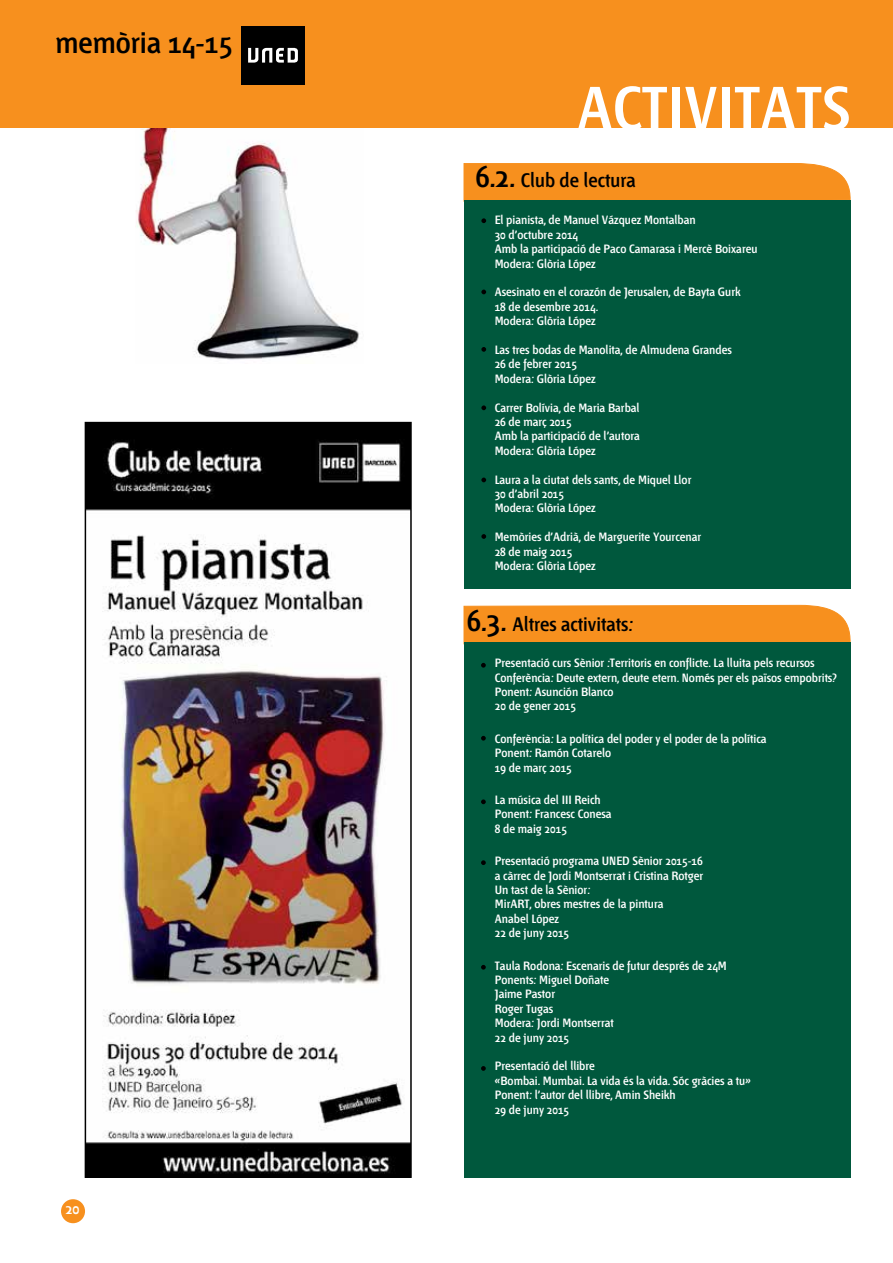
<style>
.page{position:relative;width:893px;height:1263px;background:#fff}
.page>*{position:absolute;margin:0;border:0;box-sizing:border-box;transform-origin:0 0}
.t1{font:600 60.9px "Fontana ND Cc Os F";color:#fff}
.t2{font:600 29.7px "Fontana ND Cc Os F";color:#000}
.t3{font:600 19.5px "Fontana ND Cc Os F";color:#000}
.t4{font:600 15px "Fontana ND Cc Os F";color:#fff}
.t5{font:600 12px/14.4px "Fontana ND Cc Os F";color:#fff}
.s1{font-size:30px}
</style>
<div class="page">
<div style="left:61px;top:1199px;width:24px;height:24px;background:#f7901e;border-radius:50%"></div>
<img style="left:88px;top:425px;width:321px;height:750px">
<div style="left:85px;top:422px;width:327px;height:756px;border:2px solid #000"></div>
<svg style="left:463px;top:604px;width:388px;height:41px;background:#f1942a"></svg>
<div style="left:464px;top:643px;width:386px;height:535px;background:#00583d"></div>
<svg style="left:481px;top:663px;width:5px;height:5px"></svg>
<svg style="left:481px;top:736px;width:5px;height:5px"></svg>
<svg style="left:481px;top:799px;width:5px;height:5px"></svg>
<svg style="left:481px;top:860px;width:5px;height:5px"></svg>
<svg style="left:481px;top:965px;width:5px;height:5px"></svg>
<svg style="left:481px;top:1066px;width:5px;height:5px"></svg>
<div style="left:463px;top:163px;width:388px;height:39px;background:#f7901e"></div>
<div style="left:464px;top:200px;width:386px;height:388px;background:#00583d"></div>
<svg style="left:481px;top:218px;width:5px;height:5px"></svg>
<svg style="left:481px;top:290px;width:5px;height:4px"></svg>
<svg style="left:481px;top:347px;width:5px;height:5px"></svg>
<svg style="left:481px;top:405px;width:5px;height:5px"></svg>
<svg style="left:481px;top:478px;width:5px;height:4px"></svg>
<svg style="left:481px;top:534px;width:5px;height:5px"></svg>
<img style="left:136px;top:128px;width:223px;height:232px">
<div style="left:0;top:0;width:893px;height:128px;background:#f7901e"></div>
<div style="left:241px;top:26px;width:64px;height:58px;background:#000"></div>
<svg style="left:248px;top:48px;width:50px;height:15px"></svg>
<h2 class="t2" style="left:55px;top:28px;width:179px">memòria 14-15</h2>
<p class="t4" style="left:66px;top:1202px;width:15px">20</p>
<h1 class="t1" style="left:577px;top:80px;width:275px">ACTIVITATS</h1>
<h3 class="t3" style="left:476px;top:171px;width:162px"><span class="s1">6.2.</span> Club de lectura</h3>
<p class="t5" style="left:495px;top:214px;width:264px">El pianista, de Manuel Vázquez Montalban<br>30 d’octubre 2014<br>Amb la participació de Paco Camarasa i Mercè Boixareu Modera: Glòria López</p>
<p class="t5" style="left:495px;top:286px;width:247px">Asesinato en el corazón de Jerusalen, de Bayta Gurk<br>18 de desembre 2014.<br>Modera: Glòria López</p>
<p class="t5" style="left:495px;top:343px;width:239px">Las tres bodas de Manolita, de Almudena Grandes<br>26 de febrer 2015<br>Modera: Glòria López</p>
<p class="t5" style="left:495px;top:401px;width:147px">Carrer Bolívia, de Maria Barbal<br>26 de març 2015<br>Amb la participació de l’autora<br>Modera: Glòria López</p>
<p class="t5" style="left:495px;top:473px;width:198px">Laura a la ciutat dels sants, de Miquel Llor<br>30 d’abril 2015<br>Modera: Glòria López</p>
<p class="t5" style="left:495px;top:530px;width:208px">Memòries d’Adrià, de Marguerite Yourcenar<br>28 de maig 2015<br>Modera: Glòria López</p>
<h3 class="t3" style="left:467px;top:615px;width:168px"><span class="s1">6.3.</span> Altres activitats:</h3>
<p class="t5" style="left:495px;top:656px;width:344px">Presentació curs Sènior :Territoris en conflicte. La lluita pels recursos Conferència: Deute extern, deute etern. Només per els països empobrits?<br>Ponent: Asunción Blanco<br>20 de gener 2015</p>
<p class="t5" style="left:495px;top:732px;width:273px">Conferència: La política del poder y el poder de la política<br>Ponent: Ramón Cotarelo<br>19 de març 2015</p>
<p class="t5" style="left:495px;top:793px;width:118px">La música del III Reich<br>Ponent: Francesc Conesa<br>8 de maig 2015</p>
<p class="t5" style="left:495px;top:854px;width:210px">Presentació programa UNED Sènior 2015-16 a càrrec de Jordi Montserrat i Cristina Rotger<br>Un tast de la Sènior:<br>MirART, obres mestres de la pintura<br>Anabel López<br>22 de juny 2015</p>
<p class="t5" style="left:495px;top:959px;width:234px">Taula Rodona: Escenaris de futur després de 24M<br>Ponents: Miguel Doñate<br>Jaime Pastor<br>Roger Tugas<br>Modera: Jordi Montserrat<br>22 de juny 2015</p>
<p class="t5" style="left:495px;top:1060px;width:257px">Presentació del llibre<br>«Bombai. Mumbai. La vida és la vida. Sóc gràcies a tu»<br>Ponent: l’autor del llibre, Amin Sheikh<br>29 de juny 2015</p>
</div>
